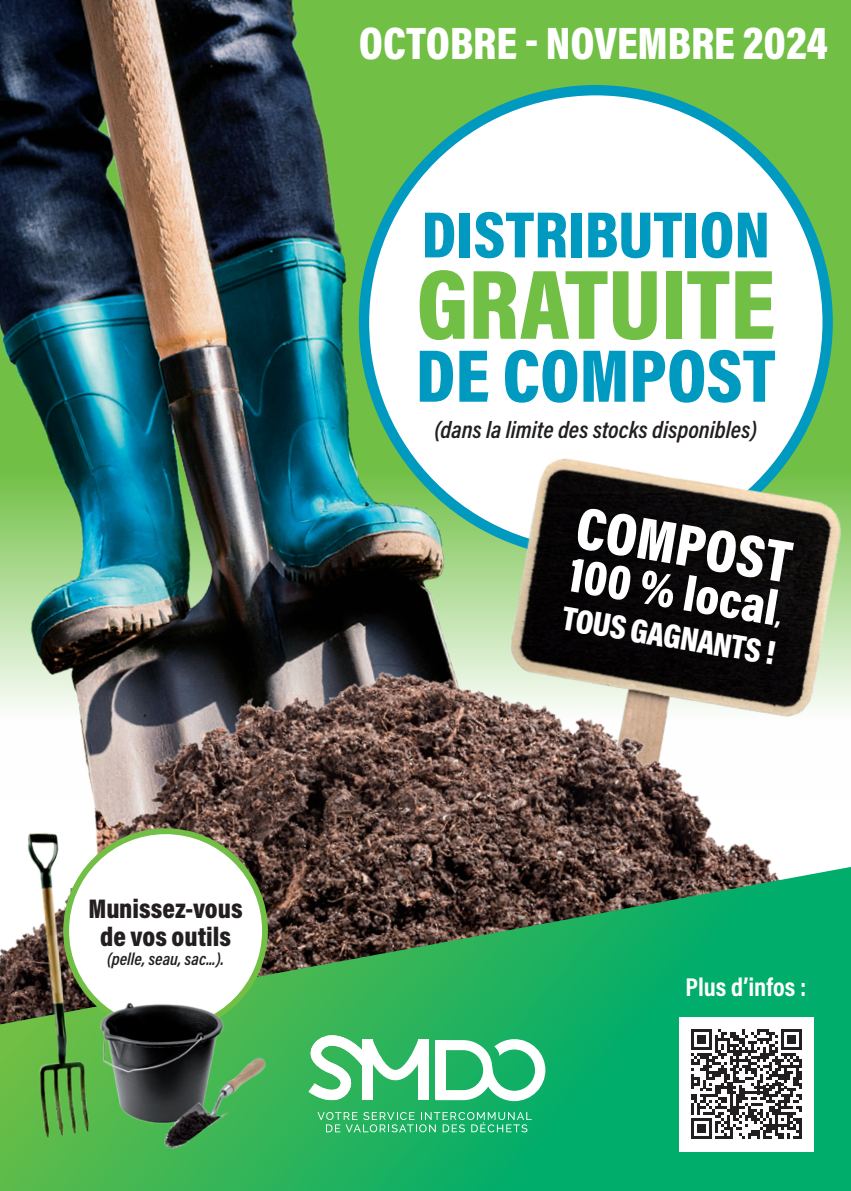
<style>
.page{position:relative;width:851px;height:1191px;background:#fff}
.page>*{position:absolute;margin:0;border:0;box-sizing:border-box;transform-origin:0 0}
.t1{font:900 100px "Acumin Pro Cond";color:#71bf44}
.t2{font:900 75.4px "Acumin Pro Cond";color:#0099bf}
.t3{font:900 66.2px "Acumin Pro Cond";color:#0099bf}
.t4{font:900 60px "Acumin Pro Cond";color:#fff}
.t5{font:900 50.4px "Acumin Pro Cond";color:#fff}
.t6{font:900 46px "Acumin Pro Cond";color:#fff}
.t7{font:900 34px "Acumin Pro Cond";color:#fff}
.t8{font:900 27.2px/28px "Acumin Pro Cond";color:#231f20;text-align:center}
.t9{font:700 26px "Acumin Pro Cond";color:#fff}
.t10{font:italic 600 24px "Acumin Pro Cond";color:#231f20}
.t11{font:italic 600 17.6px "Acumin Pro Cond";color:#231f20}
</style>
<div class="page">
<div style="left:0;top:0;width:850px;height:801px;background:#71bf44"></div>
<div style="left:364px;top:90px;width:463px;height:464px;background:#fff;border-radius:50%"></div>
<img style="left:0;top:0;width:601px;height:492px">
<img style="left:459px;top:425px;width:391px;height:67px">
<img style="left:0;top:492px;width:850px;height:371px">
<svg style="left:0;top:863px;width:850px;height:328px;background:#26995a"></svg>
<div style="left:66px;top:831px;width:199px;height:199px;background:#fff;border-radius:50%"></div>
<img style="left:112px;top:1000px;width:120px;height:126px">
<img style="left:151px;top:1052px;width:127px;height:110px">
<img style="left:12px;top:820px;width:100px;height:337px">
<div style="left:679px;top:1016px;width:135px;height:135px;background:#fff"></div>
<svg style="left:691px;top:1029px;width:111px;height:110px"></svg>
<hr style="left:799px;top:1118px;width:3px;height:21px;background:#231f20">
<svg style="left:308px;top:1035px;width:120px;height:65px"></svg>
<svg style="left:435px;top:1039px;width:110px;height:62px"></svg>
<svg style="left:317px;top:1112px;width:214px;height:20px;background:#46bf80"></svg>
<svg style="left:774px;top:621px;width:5px;height:7px"></svg>
<p class="t8" style="left:88px;top:893px;width:155px">Munissez-vous de vos outils</p>
<p class="t11" style="left:107px;top:947px;width:118px">(pelle, seau, sac...).</p>
<p class="t6" style="left:359px;top:13px;width:471px">OCTOBRE ! NOVEMBRE 2024</p>
<p class="t3" style="left:421px;top:191px;width:350px">DISTRIBUTION</p>
<p class="t1" style="left:416px;top:239px;width:360px">GRATUITE</p>
<p class="t2" style="left:416px;top:326px;width:361px">DE COMPOST</p>
<p class="t10" style="left:434px;top:414px;width:324px">(dans la limite des stocks disponibles)</p>
<p class="t4" style="left:582px;top:489px;width:219px;rotate:9deg">COMPOST</p>
<p class="t5" style="left:575px;top:540px;width:212px;rotate:10deg">100 % local</p>
<p class="t7" style="left:566px;top:595px;width:217px;rotate:10deg">TOUS GAGNANTS !</p>
<p class="t9" style="left:685px;top:970px;width:122px">Plus d’infos :</p>
</div>
